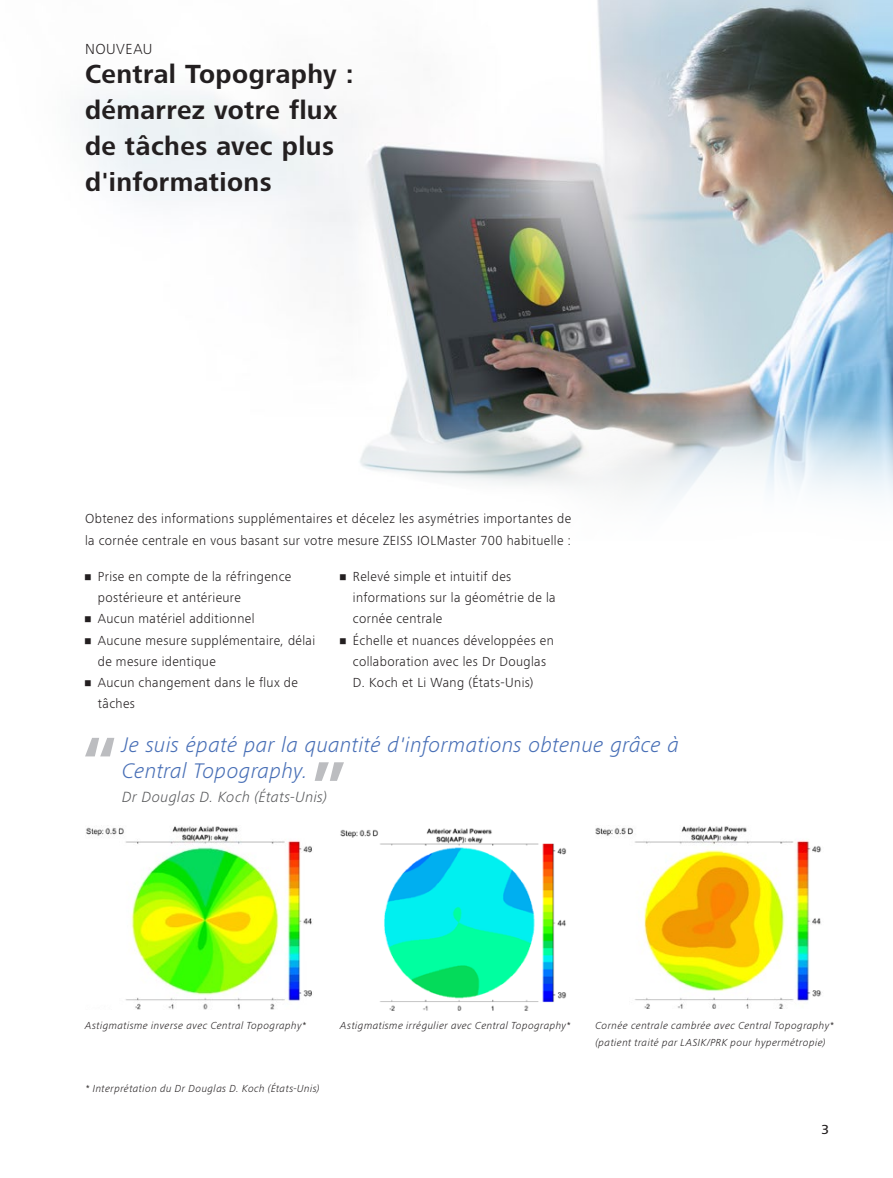
<style>
.page{position:relative;width:893px;height:1178px;background:#fff}
.page>*{position:absolute;margin:0;border:0;box-sizing:border-box;transform-origin:0 0}
.t1{font:700 27px/36px "ZEISS Frutiger Next W1 G";letter-spacing:.015em;color:#231f20}
.t2{font:italic 300 21.75px/26.1px "ZEISS Frutiger Next W1 G";letter-spacing:.015em;color:#486fb6}
.t3{font:italic 300 15.15px "ZEISS Frutiger Next W1 G";letter-spacing:.025em;color:#57585a}
.t4{font:300 15px "ZEISS Frutiger Next W1 G";letter-spacing:.03em;color:#231f20}
.t5{font:300 13.5px/21.1px "ZEISS Frutiger Next W1 G";letter-spacing:.03em;color:#231f20}
.t6{font:500 13.5px "ZEISS Frutiger Next W1 G";color:#231f20}
.t7{font:italic 300 10.5px/16.5px "ZEISS Frutiger Next W1 G";letter-spacing:.04em;color:#231f20}
</style>
<div class="page">
<img style="left:84px;top:0;width:809px;height:391px">
<svg style="left:360px;top:391px;width:533px;height:90px"></svg>
<svg style="left:486px;top:412px;width:407px;height:89px"></svg>
<img style="left:86px;top:826px;width:226px;height:184px">
<img style="left:340px;top:828px;width:227px;height:182px">
<img style="left:595px;top:825px;width:227px;height:184px">
<svg style="left:85px;top:738px;width:29px;height:18px"></svg>
<svg style="left:315px;top:762px;width:29px;height:19px"></svg>
<p class="t4" style="left:85px;top:39px;width:69px">NOUVEAU</p>
<h1 class="t1" style="left:85px;top:55px;width:270px">Central Topography : démarrez votre flux de tâches avec plus d'informations</h1>
<p class="t5" style="left:85px;top:507px;width:488px">Obtenez des informations supplémentaires et décelez les asymétries importantes de la cornée centrale en vous basant sur votre mesure ZEISS IOLMaster 700 habituelle :</p>
<p class="t5" style="left:98px;top:565px;width:195px;text-indent:-13px">• Prise en compte de la réfringence postérieure et antérieure</p>
<p class="t5" style="left:85px;top:607px;width:171px">• Aucun matériel additionnel</p>
<p class="t5" style="left:98px;top:629px;width:219px;text-indent:-13px">• Aucune mesure supplémentaire, délai de mesure identique</p>
<p class="t5" style="left:98px;top:671px;width:202px;text-indent:-13px">• Aucun changement dans le flux de tâches</p>
<p class="t5" style="left:353px;top:565px;width:204px;text-indent:-13px">• Relevé simple et intuitif des informations sur la géométrie de la cornée centrale</p>
<p class="t5" style="left:340px;top:629px;width:215px;text-align:center">• Échelle et nuances développées en collaboration avec les Dr Douglas<br>D. Koch et Li Wang (États-Unis)</p>
<h2 class="t2" style="left:122px;top:731px;width:558px">Je suis épaté par la quantité d'informations obtenue grâce à<br>Central Topography.</h2>
<p class="t3" style="left:122px;top:786px;width:206px">Dr Douglas D. Koch (États-Unis)</p>
<p class="t7" style="left:85px;top:1017px;width:223px">Astigmatisme inverse avec Central Topography*</p>
<p class="t7" style="left:340px;top:1017px;width:232px">Astigmatisme irrégulier avec Central Topography*</p>
<p class="t7" style="left:85px;top:1080px;width:236px">* Interprétation du Dr Douglas D. Koch (États-Unis)</p>
<p class="t7" style="left:595px;top:1017px;width:240px">Cornée centrale cambrée avec Central Topography* (patient traité par LASIK/PRK pour hypermétropie)</p>
<p class="t6" style="left:822px;top:1120px;width:9px">3</p>
</div>
